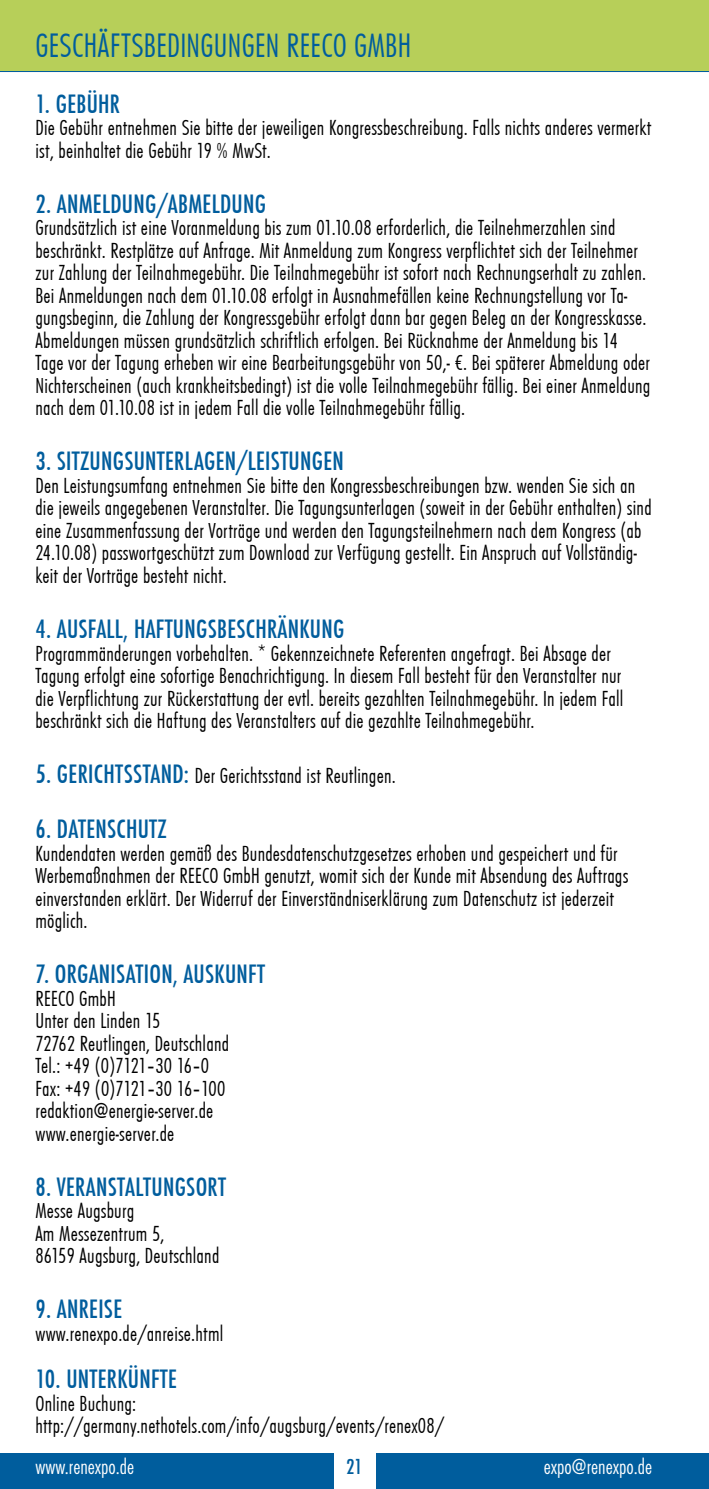
<style>
.page{position:relative;width:709px;height:1489px;background:#fff}
.page>*{position:absolute;margin:0;border:0;box-sizing:border-box;transform-origin:0 0}
.t1{font:35px "Futura T Lig Con";letter-spacing:.01em;color:#005d9d}
.t2{font:27.5px "Futura T Med Con";letter-spacing:.01em;color:#005d9d}
.t3{font:22.5px/22.5px "Futura T Lig Con";letter-spacing:.01em;color:#000}
.t4{font:22.5px "Futura TCE Lig Con";color:#fff}
.t5{font:22.5px "Futura T Med Con";color:#005d9d}
.s1{font-family:"Futura T Med Con";font-size:27.5px;color:#005d9d}
</style>
<div class="page">
<div style="left:0;top:1453px;width:333px;height:35px;background:#005d9d"></div>
<div style="left:376px;top:1453px;width:333px;height:35px;background:#005d9d"></div>
<hr style="left:0;top:71px;width:709px;height:1px;background:#005d9d">
<div style="left:0;top:0;width:709px;height:71px;background:#b7cf59"></div>
<p class="t1" style="left:35px;top:26px;width:76px">Geschäftsbedingungen</p>
<p class="t1" style="left:286px;top:26px;width:111px">REECO GmbH</p>
<p class="t2" style="left:35px;top:89px;width:86px">1. GEBÜHR</p>
<p class="t3" style="left:35px;top:117px;width:617px">Die Gebühr entnehmen Sie bitte der jeweiligen Kongressbeschreibung. Falls nichts anderes vermerkt ist, beinhaltet die Gebühr 19 % MwSt.</p>
<p class="t2" style="left:35px;top:189px;width:230px">2. ANMELDUNG/ABMELDUNG</p>
<p class="t3" style="left:35px;top:217px;width:616px">Grundsätzlich ist eine Voranmeldung bis zum 01.10.08 erforderlich, die Teilnehmerzahlen sind beschränkt. Restplätze auf Anfrage. Mit Anmeldung zum Kongress verpflichtet sich der Teilnehmer zur Zahlung der Teilnahmegebühr. Die Teilnahmegebühr ist sofort nach Rechnungserhalt zu zahlen.<br>Bei Anmeldungen nach dem 01.10.08 erfolgt in Ausnahmefällen keine Rechnungstellung vor Ta&shy;gungsbeginn, die Zahlung der Kongressgebühr erfolgt dann bar gegen Beleg an der Kongresskasse.<br>Abmeldungen müssen grundsätzlich schriftlich erfolgen. Bei Rücknahme der Anmeldung bis 14<br>Tage vor der Tagung erheben wir eine Bearbeitungsgebühr von 50,- €. Bei späterer Abmeldung oder Nichterscheinen (auch krankheitsbedingt) ist die volle Teilnahmegebühr fällig. Bei einer Anmeldung nach dem 01.10.08 ist in jedem Fall die volle Teilnahmegebühr fällig.</p>
<p class="t2" style="left:35px;top:446px;width:310px">3. SITZUNGSUNTERLAGEN/LEISTUNGEN</p>
<p class="t3" style="left:35px;top:475px;width:617px">Den Leistungsumfang entnehmen Sie bitte den Kongressbeschreibungen bzw. wenden Sie sich an die jeweils angegebenen Veranstalter. Die Tagungsunterlagen (soweit in der Gebühr enthalten) sind eine Zusammenfassung der Vorträge und werden den Tagungsteilnehmern nach dem Kongress (ab 24.10.08) passwortgeschützt zum Download zur Verfügung gestellt. Ein Anspruch auf Vollständig&shy;keit der Vorträge besteht nicht.</p>
<p class="t2" style="left:35px;top:614px;width:308px">4. AUSFALL, HAFTUNGSBESCHRÄNKUNG</p>
<p class="t3" style="left:35px;top:642px;width:589px">Programmänderungen vorbehalten. * Gekennzeichnete Referenten angefragt. Bei Absage der Tagung erfolgt eine sofortige Benachrichtigung. In diesem Fall besteht für den Veranstalter nur die Verpflichtung zur Rückerstattung der evtl. bereits gezahlten Teilnahmegebühr. In jedem Fall beschränkt sich die Haftung des Veranstalters auf die gezahlte Teilnahmegebühr.</p>
<p class="t3" style="left:35px;top:765px;width:362px"><span class="s1">5. GERICHTSSTAND:</span> Der Gerichtsstand ist Reutlingen.</p>
<p class="t2" style="left:35px;top:814px;width:133px">6. DATENSCHUTZ</p>
<p class="t3" style="left:35px;top:842px;width:594px">Kundendaten werden gemäß des Bundesdatenschutzgesetzes erhoben und gespeichert und für Werbemaßnahmen der REECO GmbH genutzt, womit sich der Kunde mit Absendung des Auftrags einverstanden erklärt. Der Widerruf der Einverständniserklärung zum Datenschutz ist jederzeit möglich.</p>
<p class="t2" style="left:35px;top:959px;width:231px">7. ORGANISATION, AUSKUNFT</p>
<p class="t3" style="left:35px;top:987px;width:195px">REECO GmbH<br>Unter den Linden 15<br>72762 Reutlingen, Deutschland<br>Tel.: +49 (0)7121–30 16–0<br>Fax: +49 (0)7121–30 16–100 redaktion@energie-server.de www.energie-server.de</p>
<p class="t2" style="left:35px;top:1171px;width:192px">8. VERANSTALTUNGSORT</p>
<p class="t3" style="left:35px;top:1200px;width:185px">Messe Augsburg<br>Am Messezentrum 5,<br>86159 Augsburg, Deutschland</p>
<p class="t2" style="left:35px;top:1294px;width:88px">9. ANREISE</p>
<p class="t3" style="left:35px;top:1322px;width:189px">www.renexpo.de/anreise.html</p>
<p class="t2" style="left:35px;top:1364px;width:143px">10. UNTERKÜNFTE</p>
<p class="t3" style="left:35px;top:1392px;width:410px">Online Buchung: http://germany.nethotels.com/info/augsburg/events/renex08/</p>
<p class="t4" style="left:35px;top:1453px;width:100px">www.renexpo.de</p>
<p class="t5" style="left:346px;top:1453px;width:18px">21</p>
<p class="t4" style="left:544px;top:1453px;width:110px">expo@renexpo.de</p>
</div>
